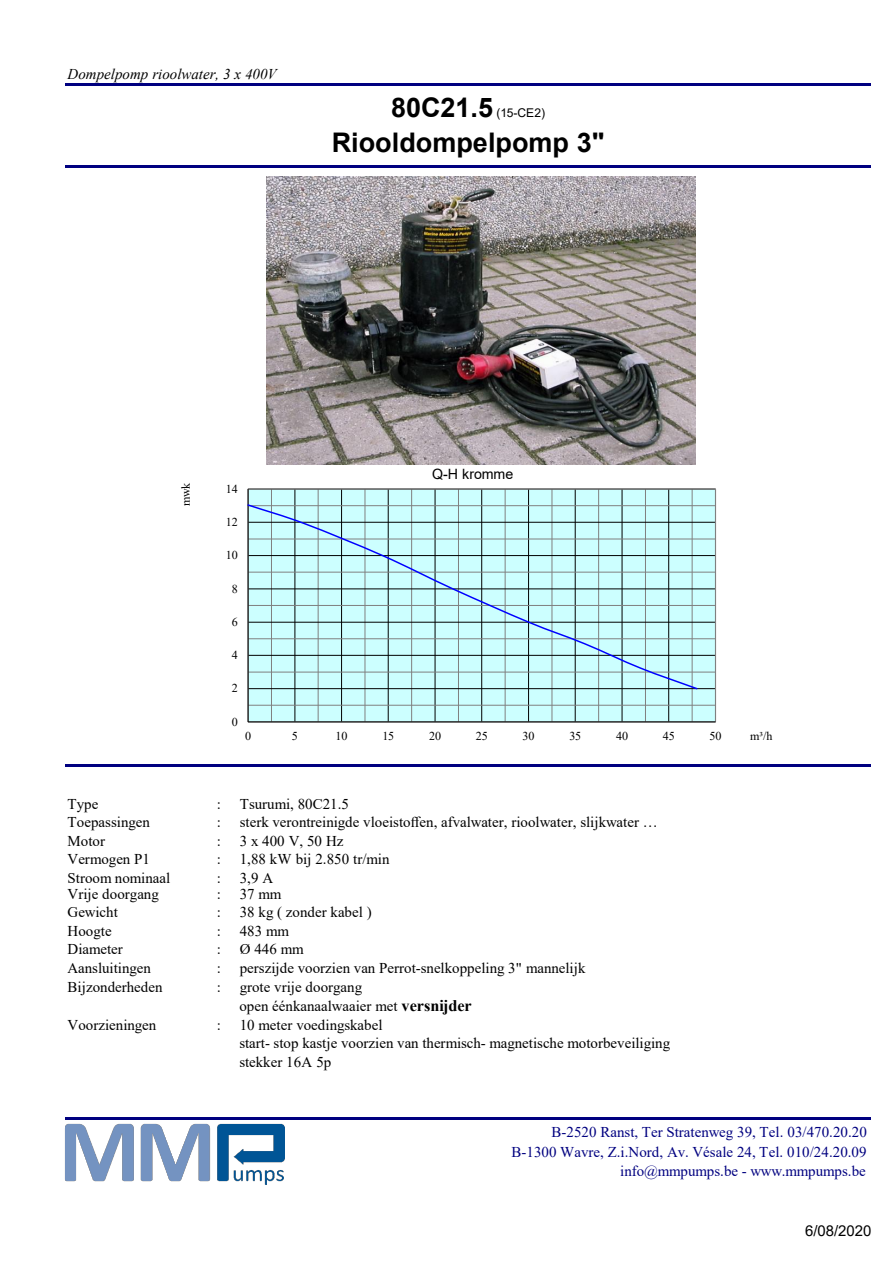
<style>
.page{position:relative;width:894px;height:1264px;background:#fff}
.page>*{position:absolute;margin:0;border:0;box-sizing:border-box;transform-origin:0 0}
.t1{font:700 27px "Arial";color:#000}
.t2{font:15px/18.6px "Times New Roman";color:#000}
.t3{font:15px/19.2px "Times New Roman";color:#000080;text-align:right}
.t4{font:italic 15px "Times New Roman";color:#000}
.t5{font:15px "Arial";color:#000}
.t6{font:14.25px "Arial";color:#000}
.t7{font:12px "Times New Roman";letter-spacing:-.01em;color:#000}
.t8{font:12px "Arial";color:#000}
.s1{font-weight:700;font-size:16.2px}
</style>
<div class="page">
<hr style="left:65px;top:83px;width:805px;height:3px;background:#000080">
<hr style="left:65px;top:165px;width:805px;height:3px;background:#000080">
<hr style="left:65px;top:764px;width:805px;height:3px;background:#000080">
<hr style="left:65px;top:1117px;width:805px;height:2px;background:#000080">
<div style="left:248px;top:489px;width:467px;height:233px;background:#cff"></div>
<hr style="left:271px;top:489px;width:1px;height:233px;background:#808080">
<hr style="left:318px;top:489px;width:1px;height:233px;background:#808080">
<hr style="left:364px;top:489px;width:1px;height:233px;background:#808080">
<hr style="left:411px;top:489px;width:1px;height:233px;background:#808080">
<hr style="left:458px;top:489px;width:1px;height:233px;background:#808080">
<hr style="left:504px;top:489px;width:1px;height:233px;background:#808080">
<hr style="left:551px;top:489px;width:1px;height:233px;background:#808080">
<hr style="left:598px;top:489px;width:1px;height:233px;background:#808080">
<hr style="left:645px;top:489px;width:1px;height:233px;background:#808080">
<hr style="left:691px;top:489px;width:1px;height:233px;background:#808080">
<hr style="left:294px;top:489px;width:1px;height:233px;background:#000">
<hr style="left:341px;top:489px;width:1px;height:233px;background:#000">
<hr style="left:388px;top:489px;width:1px;height:233px;background:#000">
<hr style="left:434px;top:489px;width:1px;height:233px;background:#000">
<hr style="left:481px;top:489px;width:1px;height:233px;background:#000">
<hr style="left:528px;top:489px;width:1px;height:233px;background:#000">
<hr style="left:574px;top:489px;width:1px;height:233px;background:#000">
<hr style="left:621px;top:489px;width:1px;height:233px;background:#000">
<hr style="left:668px;top:489px;width:1px;height:233px;background:#000">
<hr style="left:715px;top:489px;width:1px;height:233px;background:#000">
<hr style="left:248px;top:705px;width:467px;height:1px;background:#808080">
<hr style="left:248px;top:671px;width:467px;height:1px;background:#808080">
<hr style="left:248px;top:638px;width:467px;height:1px;background:#808080">
<hr style="left:248px;top:605px;width:467px;height:1px;background:#808080">
<hr style="left:248px;top:571px;width:467px;height:1px;background:#808080">
<hr style="left:248px;top:538px;width:467px;height:1px;background:#808080">
<hr style="left:248px;top:505px;width:467px;height:1px;background:#808080">
<hr style="left:248px;top:688px;width:467px;height:1px;background:#000">
<hr style="left:248px;top:655px;width:467px;height:1px;background:#000">
<hr style="left:248px;top:622px;width:467px;height:1px;background:#000">
<hr style="left:248px;top:588px;width:467px;height:1px;background:#000">
<hr style="left:248px;top:555px;width:467px;height:1px;background:#000">
<hr style="left:248px;top:522px;width:467px;height:1px;background:#000">
<hr style="left:248px;top:721px;width:467px;height:1px;background:#000">
<hr style="left:248px;top:489px;width:1px;height:233px;background:#000">
<svg style="left:247px;top:503px;width:451px;height:187px"></svg>
<img style="left:267px;top:176px;width:427px;height:289px">
<img style="left:65px;top:1123px;width:220px;height:61px">
<p class="t4" style="left:68px;top:69px;width:211px">Dompelpomp rioolwater, 3 x 400V</p>
<h1 class="t1" style="left:391px;top:98px;width:103px">80C21.5</h1>
<p class="t8" style="left:496px;top:109px;width:50px">(15-CE2)</p>
<h1 class="t1" style="left:331px;top:132px;width:274px">Riooldompelpomp 3"</h1>
<p class="t7" style="left:181px;top:506px;width:25px;rotate:-90deg">mwk</p>
<p class="t7" style="left:226px;top:484px;width:13px">14</p>
<p class="t7" style="left:226px;top:517px;width:13px">12</p>
<p class="t6" style="left:432px;top:469px;width:83px">Q-H kromme</p>
<p class="t7" style="left:226px;top:551px;width:13px">10</p>
<p class="t7" style="left:232px;top:584px;width:8px">8</p>
<p class="t7" style="left:232px;top:617px;width:8px">6</p>
<p class="t7" style="left:232px;top:650px;width:8px">4</p>
<p class="t7" style="left:232px;top:684px;width:8px">2</p>
<p class="t7" style="left:232px;top:717px;width:8px">0</p>
<p class="t7" style="left:245px;top:731px;width:8px">0</p>
<p class="t7" style="left:292px;top:731px;width:8px">5</p>
<p class="t7" style="left:335px;top:731px;width:13px">10</p>
<p class="t7" style="left:382px;top:731px;width:13px">15</p>
<p class="t7" style="left:429px;top:731px;width:13px">20</p>
<p class="t7" style="left:475px;top:731px;width:13px">25</p>
<p class="t7" style="left:522px;top:731px;width:13px">30</p>
<p class="t7" style="left:569px;top:731px;width:13px">35</p>
<p class="t7" style="left:616px;top:731px;width:13px">40</p>
<p class="t7" style="left:662px;top:731px;width:13px">45</p>
<p class="t7" style="left:709px;top:731px;width:13px">50</p>
<p class="t2" style="left:68px;top:795px;width:32px">Type</p>
<p class="t2" style="left:217px;top:795px;width:6px">:</p>
<p class="t2" style="left:240px;top:795px;width:111px">Tsurumi, 80C21.5</p>
<p class="t2" style="left:68px;top:814px;width:84px">Toepassingen</p>
<p class="t2" style="left:217px;top:814px;width:6px">:</p>
<p class="t2" style="left:240px;top:814px;width:419px">sterk verontreinigde vloeistoffen, afvalwater, rioolwater, slijkwater …</p>
<p class="t2" style="left:68px;top:832px;width:39px">Motor</p>
<p class="t2" style="left:217px;top:832px;width:6px">:</p>
<p class="t2" style="left:240px;top:832px;width:105px">3 x 400 V, 50 Hz</p>
<p class="t2" style="left:68px;top:851px;width:84px">Vermogen P1</p>
<p class="t2" style="left:217px;top:851px;width:6px">:</p>
<p class="t2" style="left:240px;top:851px;width:151px">1,88 kW bĳ 2.850 tr/min</p>
<p class="t2" style="left:68px;top:869px;width:104px">Stroom nominaal</p>
<p class="t2" style="left:217px;top:869px;width:6px">:</p>
<p class="t2" style="left:240px;top:869px;width:35px">3,9 A</p>
<p class="t2" style="left:68px;top:885px;width:93px">Vrije doorgang</p>
<p class="t2" style="left:217px;top:885px;width:6px">:</p>
<p class="t2" style="left:240px;top:885px;width:43px">37 mm</p>
<p class="t2" style="left:68px;top:904px;width:52px">Gewicht</p>
<p class="t2" style="left:217px;top:904px;width:6px">:</p>
<p class="t2" style="left:240px;top:904px;width:133px">38 kg ( zonder kabel )</p>
<p class="t2" style="left:68px;top:923px;width:46px">Hoogte</p>
<p class="t2" style="left:217px;top:923px;width:6px">:</p>
<p class="t2" style="left:240px;top:923px;width:51px">483 mm</p>
<p class="t2" style="left:68px;top:941px;width:57px">Diameter</p>
<p class="t2" style="left:217px;top:941px;width:6px">:</p>
<p class="t2" style="left:240px;top:941px;width:66px">Ø 446 mm</p>
<p class="t2" style="left:68px;top:960px;width:85px">Aansluitingen</p>
<p class="t2" style="left:217px;top:960px;width:6px">:</p>
<p class="t2" style="left:240px;top:960px;width:347px">perszijde voorzien van Perrot-snelkoppeling 3" mannelijk</p>
<p class="t2" style="left:68px;top:978px;width:97px">Bijzonderheden</p>
<p class="t2" style="left:217px;top:978px;width:6px">:</p>
<p class="t2" style="left:239px;top:978px;width:234px;line-height:19.6px">grote vrije doorgang<br>open éénkanaalwaaier met <span class="s1">versnĳder</span></p>
<p class="t2" style="left:68px;top:1016px;width:90px">Voorzieningen</p>
<p class="t2" style="left:217px;top:1016px;width:6px">:</p>
<p class="t2" style="left:239px;top:1016px;width:432px">10 meter voedingskabel<br>start- stop kastje voorzien van thermisch- magnetische motorbeveiliging stekker 16A 5p</p>
<p class="t7" style="left:749px;top:731px;width:24px">m³/h</p>
<p class="t3" style="left:511px;top:1124px;width:357px">B-2520 Ranst, Ter Stratenweg 39, Tel. 03/470.20.20<br>B-1300 Wavre, Z.i.Nord, Av. Vésale 24, Tel. 010/24.20.09 info@mmpumps.be - www.mmpumps.be</p>
<p class="t5" style="left:804px;top:1225px;width:68px">6/08/2020</p>
</div>
